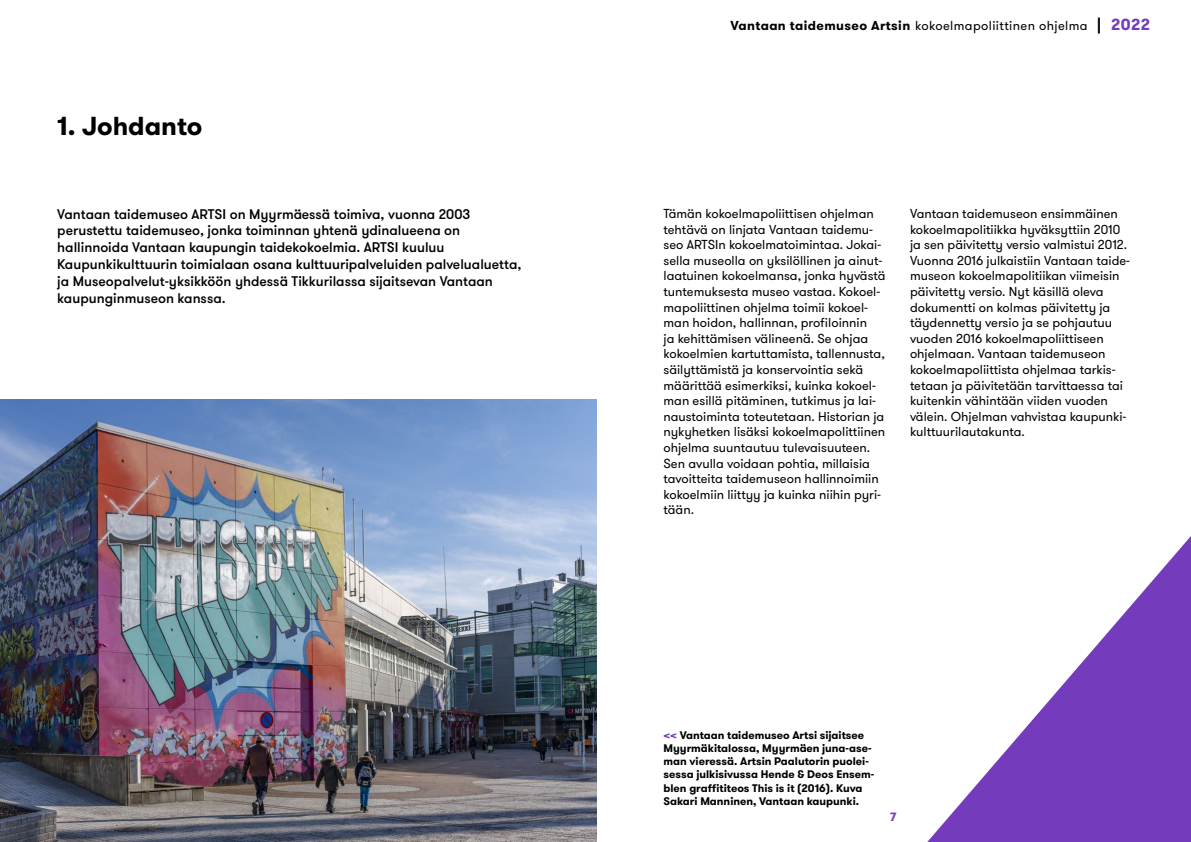
<style>
.page{position:relative;width:1191px;height:842px;background:#fff}
.page>*{position:absolute;margin:0;border:0;box-sizing:border-box;transform-origin:0 0}
.Otsikko{font:700 26px "GT Walsheim";color:#000}
.Ingressi_Artsi{font:500 14px/16.8px "GT Walsheim";color:#000}
.Leipis{font:13px/15.6px "GT Walsheim";color:#000}
.Leipis-2{font:13px "GT Walsheim";letter-spacing:.03em;color:#000}
.t1{font:700 12px "GT Walsheim";color:#753bbd}
.Kuvateksti{font:700 11px/13.2px "GT Walsheim";color:#000}
.s1{font-weight:700}
.s2{font-weight:700;font-size:16px}
.s3{font-weight:700;font-size:16px;color:#753bbd}
.s4{color:#753bbd}
</style>
<div class="page">
<img style="left:0;top:399px;width:596px;height:443px">
<svg style="left:927px;top:536px;width:264px;height:306px"></svg>
<h1 class="Otsikko" style="left:57px;top:109px;width:147px">1. Johdanto</h1>
<p class="Leipis-2" style="left:730px;top:17px;width:421px"><span class="s1">Vantaan taidemuseo Artsin</span> kokoelmapoliittinen ohjelma <span class="s2">|</span> <span class="s3">2022</span></p>
<p class="Ingressi_Artsi" style="left:57px;top:206px;width:466px">Vantaan taidemuseo ARTSI on Myyrmäessä toimiva, vuonna 2003 perustettu taidemuseo, jonka toiminnan yhtenä ydinalueena on hallinnoida Vantaan kaupungin taidekokoelmia. ARTSI kuuluu Kaupunkikulttuurin toimialaan osana kulttuuripalveluiden palvelualuetta, ja Museopalvelut-yksikköön yhdessä Tikkurilassa sijaitsevan Vantaan kaupunginmuseon kanssa.</p>
<p class="Leipis" style="left:663px;top:206px;width:223px">Tämän kokoelmapoliittisen ohjelman tehtävä on linjata Vantaan taidemu&shy;seo ARTSIn kokoelmatoimintaa. Jokai&shy;sella museolla on yksilöllinen ja ainut&shy;laatuinen kokoelmansa, jonka hyvästä tuntemuksesta museo vastaa. Kokoel&shy;mapoliittinen ohjelma toimii kokoel&shy;man hoidon, hallinnan, profiloinnin<br>ja kehittämisen välineenä. Se ohjaa kokoelmien kartuttamista, tallennusta, säilyttämistä ja konservointia sekä määrittää esimerkiksi, kuinka kokoel&shy;man esillä pitäminen, tutkimus ja lai&shy;naustoiminta toteutetaan. Historian ja nykyhetken lisäksi kokoelmapolittiinen ohjelma suuntautuu tulevaisuuteen.<br>Sen avulla voidaan pohtia, millaisia tavoitteita taidemuseon hallinnoimiin kokoelmiin liittyy ja kuinka niihin pyri&shy;tään.</p>
<p class="Leipis" style="left:910px;top:206px;width:221px">Vantaan taidemuseon ensimmäinen kokoelmapolitiikka hyväksyttiin 2010 ja sen päivitetty versio valmistui 2012.<br>Vuonna 2016 julkaistiin Vantaan taide&shy;museon kokoelmapolitiikan viimeisin päivitetty versio. Nyt käsillä oleva dokumentti on kolmas päivitetty ja täydennetty versio ja se pohjautuu vuoden 2016 kokoelmapoliittiseen ohjelmaan. Vantaan taidemuseon kokoelmapoliittista ohjelmaa tarkis&shy;tetaan ja päivitetään tarvittaessa tai kuitenkin vähintään viiden vuoden välein. Ohjelman vahvistaa kaupunki&shy;kulttuurilautakunta.</p>
<p class="Kuvateksti" style="left:663px;top:728px;width:212px"><span class="s4">&lt;&lt;</span> Vantaan taidemuseo Artsi sijaitsee Myyrmäkitalossa, Myyrmäen juna-ase&shy;man vieressä. Artsin Paalutorin puolei&shy;sessa julkisivussa Hende &amp; Deos Ensem&shy;blen graffititeos This is it (2016). Kuva Sakari Manninen, Vantaan kaupunki.</p>
<p class="t1" style="left:890px;top:809px;width:8px">7</p>
</div>
